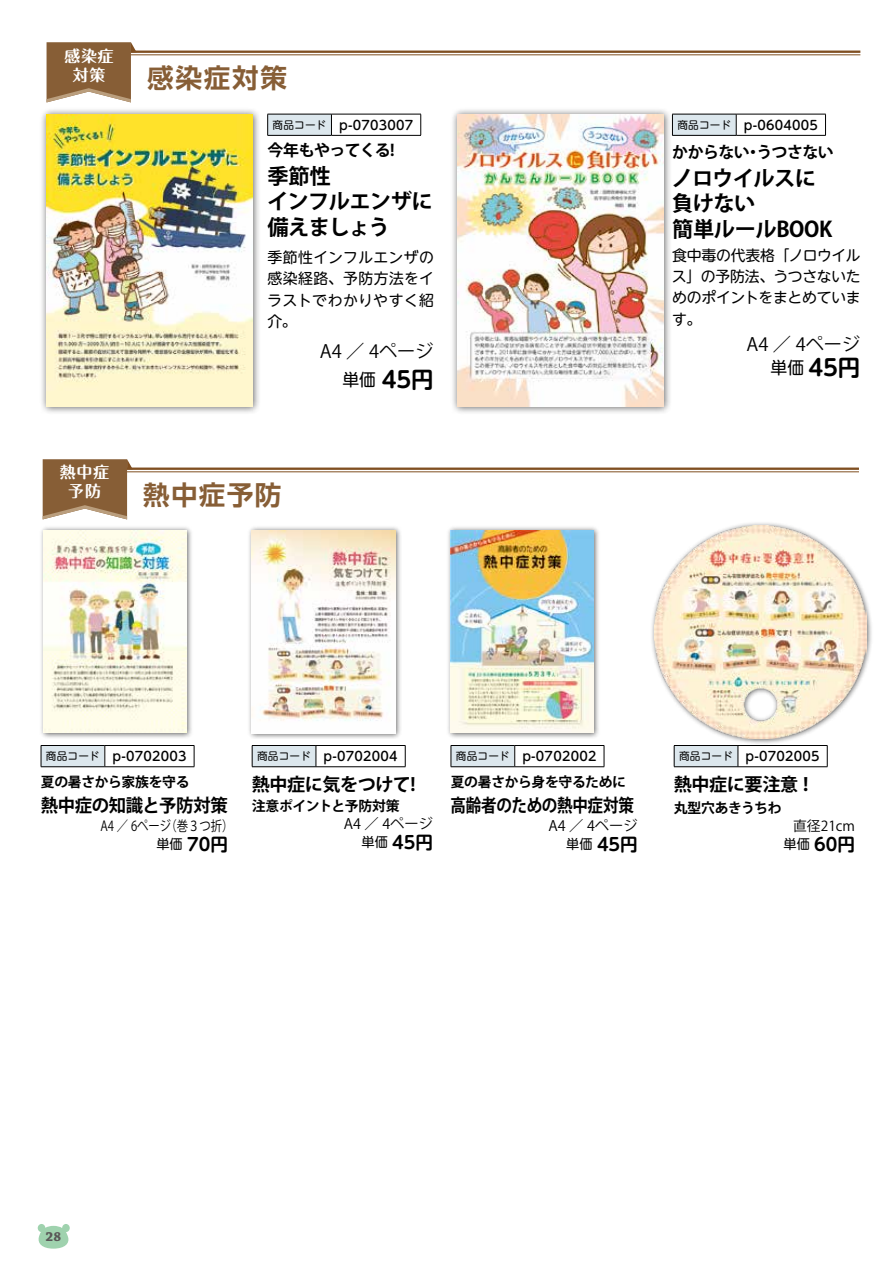
<style>
.page{position:relative;width:893px;height:1263px;background:#fff}
.page>*{position:absolute;margin:0;border:0;box-sizing:border-box;transform-origin:0 0}
.t1{font:700 26.55px "UD Shin Go NT Pro De";letter-spacing:.055em;color:#875e36}
.t2{font:700 22.35px "UD Shin M Go Pr 6 N De";color:#000}
.t3{font:700 21.3px/25.5px "Koz Go Pro";letter-spacing:-.025em;color:#000}
.t4{font:18.15px "Koz Go Pro";color:#000}
.t5{font:700 18px "Koz Go Pro";letter-spacing:-.02em;color:#000}
.t6{font:700 18px "Koz Go Pro";letter-spacing:-.02em;color:#000;scale:.86 1}
.t7{font:700 18px "Koz Go Pro";letter-spacing:-.02em;color:#000;scale:.96 1}
.t8{font:700 17.55px "UD Shin M Go Pr 6 N De";color:#000}
.t9{font:700 15.9px "Koz Go Pro";letter-spacing:-.035em;color:#000}
.t10{font:700 15.9px/18.3px "Maru Fo Pro";letter-spacing:.05em;color:#fff;text-align:center}
.t11{font:14.85px/21.3px "UD Shin M Go Pro";letter-spacing:-.01em;color:#000;text-align:justify}
.t12{font:14.25px "Koz Go Pro";color:#000}
.t13{font:700 13.8px "Koz Go Pro";letter-spacing:-.025em;color:#000}
.t14{font:13.8px "Koz Go Pro";color:#000;scale:.82 1}
.t15{font:13.8px "Koz Go Pro";color:#000}
.t16{font:700 13.8px "Chaparral Pro";color:#595757}
.t17{font:500 12.75px "UD Shin M Go Pr 6 N";letter-spacing:.02em;color:#000}
.s1{font-weight:400;font-size:10.65px}
.s2{font-family:"UD Shin M Go Pr 6 N";font-weight:400;font-size:16.8px}
.s3{font-family:"UD Shin M Go Pr 6 N";font-weight:400;font-size:13.2px}
</style>
<div class="page">
<svg style="left:37px;top:1224px;width:33px;height:24px"></svg>
<hr style="left:131px;top:51px;width:729px;height:2px;background:#804f21">
<hr style="left:131px;top:54px;width:729px;height:1px;background:#804f21">
<svg style="left:46px;top:42px;width:91px;height:60px;background:#9a7856"></svg>
<div style="left:450px;top:107px;width:222px;height:307px;background:#000;opacity:.6"></div>
<img style="left:457px;top:114px;width:206px;height:292px">
<div style="left:39px;top:525px;width:154px;height:214px;background:#000;opacity:.6"></div>
<img style="left:44px;top:530px;width:143px;height:202px">
<div style="left:446px;top:525px;width:154px;height:214px;background:#000;opacity:.6"></div>
<img style="left:451px;top:530px;width:143px;height:202px">
<div style="left:247px;top:525px;width:155px;height:214px;background:#000;opacity:.6"></div>
<img style="left:252px;top:530px;width:143px;height:203px">
<hr style="left:127px;top:467px;width:732px;height:3px;background:#804f21">
<hr style="left:127px;top:471px;width:732px;height:1px;background:#804f21">
<svg style="left:43px;top:459px;width:90px;height:60px;background:#9a7755"></svg>
<div style="left:650px;top:521px;width:223px;height:224px;background:#000;opacity:.6"></div>
<img style="left:654px;top:526px;width:213px;height:212px">
<div style="left:39px;top:107px;width:222px;height:307px;background:#000;opacity:.6"></div>
<img style="left:47px;top:114px;width:206px;height:292px">
<div style="left:268px;top:114px;width:63px;height:21px;background:#dce7ed"></div>
<hr style="left:267px;top:114px;width:64px;height:1px;background:#000">
<svg style="left:267px;top:114px;width:1px;height:21px"></svg>
<hr style="left:331px;top:114px;width:90px;height:1px;background:#000">
<svg style="left:331px;top:114px;width:1px;height:21px"></svg>
<svg style="left:420px;top:114px;width:1px;height:21px"></svg>
<hr style="left:267px;top:135px;width:64px;height:1px;background:#000">
<hr style="left:331px;top:135px;width:90px;height:1px;background:#000">
<div style="left:672px;top:114px;width:64px;height:21px;background:#dce7ed"></div>
<hr style="left:672px;top:114px;width:64px;height:1px;background:#000">
<svg style="left:672px;top:114px;width:1px;height:21px"></svg>
<hr style="left:736px;top:114px;width:90px;height:1px;background:#000">
<svg style="left:736px;top:114px;width:1px;height:21px"></svg>
<svg style="left:825px;top:114px;width:1px;height:21px"></svg>
<hr style="left:672px;top:135px;width:64px;height:1px;background:#000">
<hr style="left:736px;top:135px;width:90px;height:1px;background:#000">
<div style="left:41px;top:745px;width:64px;height:22px;background:#dce7ed"></div>
<hr style="left:41px;top:745px;width:64px;height:1px;background:#000">
<svg style="left:41px;top:746px;width:1px;height:20px"></svg>
<hr style="left:105px;top:745px;width:89px;height:1px;background:#000">
<svg style="left:105px;top:746px;width:1px;height:20px"></svg>
<svg style="left:194px;top:746px;width:1px;height:20px"></svg>
<hr style="left:41px;top:766px;width:64px;height:1px;background:#000">
<hr style="left:105px;top:766px;width:89px;height:1px;background:#000">
<div style="left:252px;top:745px;width:64px;height:22px;background:#dce7ed"></div>
<hr style="left:252px;top:745px;width:64px;height:1px;background:#000">
<svg style="left:252px;top:746px;width:1px;height:20px"></svg>
<hr style="left:316px;top:745px;width:89px;height:1px;background:#000">
<svg style="left:316px;top:746px;width:1px;height:20px"></svg>
<svg style="left:405px;top:746px;width:1px;height:20px"></svg>
<hr style="left:252px;top:766px;width:64px;height:1px;background:#000">
<hr style="left:316px;top:766px;width:89px;height:1px;background:#000">
<div style="left:451px;top:745px;width:64px;height:22px;background:#dce7ed"></div>
<hr style="left:451px;top:745px;width:64px;height:1px;background:#000">
<svg style="left:451px;top:746px;width:1px;height:20px"></svg>
<hr style="left:515px;top:745px;width:89px;height:1px;background:#000">
<svg style="left:514px;top:746px;width:1px;height:20px"></svg>
<svg style="left:604px;top:746px;width:1px;height:20px"></svg>
<hr style="left:451px;top:766px;width:64px;height:1px;background:#000">
<hr style="left:515px;top:766px;width:89px;height:1px;background:#000">
<div style="left:674px;top:745px;width:64px;height:22px;background:#dce7ed"></div>
<hr style="left:674px;top:745px;width:64px;height:1px;background:#000">
<svg style="left:674px;top:746px;width:1px;height:20px"></svg>
<hr style="left:738px;top:745px;width:89px;height:1px;background:#000">
<svg style="left:738px;top:746px;width:1px;height:20px"></svg>
<svg style="left:827px;top:746px;width:1px;height:20px"></svg>
<hr style="left:674px;top:766px;width:64px;height:1px;background:#000">
<hr style="left:738px;top:766px;width:89px;height:1px;background:#000">
<p class="t10" style="left:64px;top:45px;width:51px">感染症対策</p>
<p class="t10" style="left:60px;top:461px;width:51px">熱中症予防</p>
<h1 class="t1" style="left:147px;top:56px;width:141px">感染症対策</h1>
<p class="t17" style="left:273px;top:114px;width:142px"><span class="s1">商品コード</span> p-0703007</p>
<p class="t9" style="left:267px;top:140px;width:129px">今年もやってくる!</p>
<h3 class="t3" style="left:267px;top:164px;width:167px">季節性<br>インフルエンザに備えましょう</h3>
<p class="t11" style="left:267px;top:246px;width:168px">季節性インフルエンザの感染経路、予防方法をイラストでわかりやすく紹介。</p>
<h3 class="t4" style="left:320px;top:339px;width:115px">A4 ／ 4ページ</h3>
<h2 class="t2" style="left:342px;top:360px;width:93px"><span class="s2">単価</span> 45円</h2>
<h1 class="t1" style="left:143px;top:473px;width:139px">熱中症予防</h1>
<p class="t17" style="left:677px;top:114px;width:142px"><span class="s1">商品コード</span> p-0604005</p>
<p class="t9" style="left:672px;top:142px;width:163px">かからない・うつさない</p>
<h3 class="t3" style="left:672px;top:167px;width:162px">ノロウイルスに負けない<br>簡単ルールBOOK</h3>
<p class="t11" style="left:672px;top:244px;width:190px">食中毒の代表格「ノロウイルス」の予防法、うつさないためのポイントをまとめています。</p>
<h3 class="t4" style="left:746px;top:333px;width:115px">A4 ／ 4ページ</h3>
<h2 class="t2" style="left:770px;top:348px;width:91px"><span class="s2">単価</span> 45円</h2>
<p class="t17" style="left:46px;top:745px;width:142px"><span class="s1">商品コード</span> p-0702003</p>
<p class="t13" style="left:41px;top:773px;width:150px">夏の暑さから家族を守る</p>
<h3 class="t7" style="left:41px;top:794px;width:197px">熱中症の知識と予防対策</h3>
<p class="t14" style="left:100px;top:817px;width:164px">A4 ／ 6ページ（巻３つ折）</p>
<h3 class="t8" style="left:156px;top:829px;width:73px"><span class="s3">単価</span> 70円</h3>
<p class="t17" style="left:257px;top:745px;width:142px"><span class="s1">商品コード</span> p-0702004</p>
<h3 class="t5" style="left:252px;top:773px;width:165px">熱中症に気をつけて!</h3>
<p class="t13" style="left:252px;top:797px;width:149px">注意ポイントと予防対策</p>
<p class="t12" style="left:344px;top:815px;width:91px">A4 ／ 4ページ</p>
<h3 class="t8" style="left:361px;top:827px;width:73px"><span class="s3">単価</span> 45円</h3>
<p class="t17" style="left:456px;top:745px;width:142px"><span class="s1">商品コード</span> p-0702002</p>
<p class="t13" style="left:451px;top:773px;width:177px">夏の暑さから身を守るために</p>
<h3 class="t6" style="left:451px;top:794px;width:215px">高齢者のための熱中症対策</h3>
<p class="t12" style="left:548px;top:817px;width:91px">A4 ／ 4ページ</p>
<h3 class="t8" style="left:566px;top:829px;width:73px"><span class="s3">単価</span> 45円</h3>
<p class="t17" style="left:679px;top:745px;width:142px"><span class="s1">商品コード</span> p-0702005</p>
<h3 class="t5" style="left:674px;top:773px;width:142px">熱中症に要注意！</h3>
<p class="t13" style="left:674px;top:799px;width:109px">丸型穴あきうちわ</p>
<p class="t15" style="left:793px;top:817px;width:64px">直径21cm</p>
<h3 class="t8" style="left:783px;top:829px;width:73px"><span class="s3">単価</span> 60円</h3>
<p class="t16" style="left:46px;top:1228px;width:17px">28</p>
</div>
